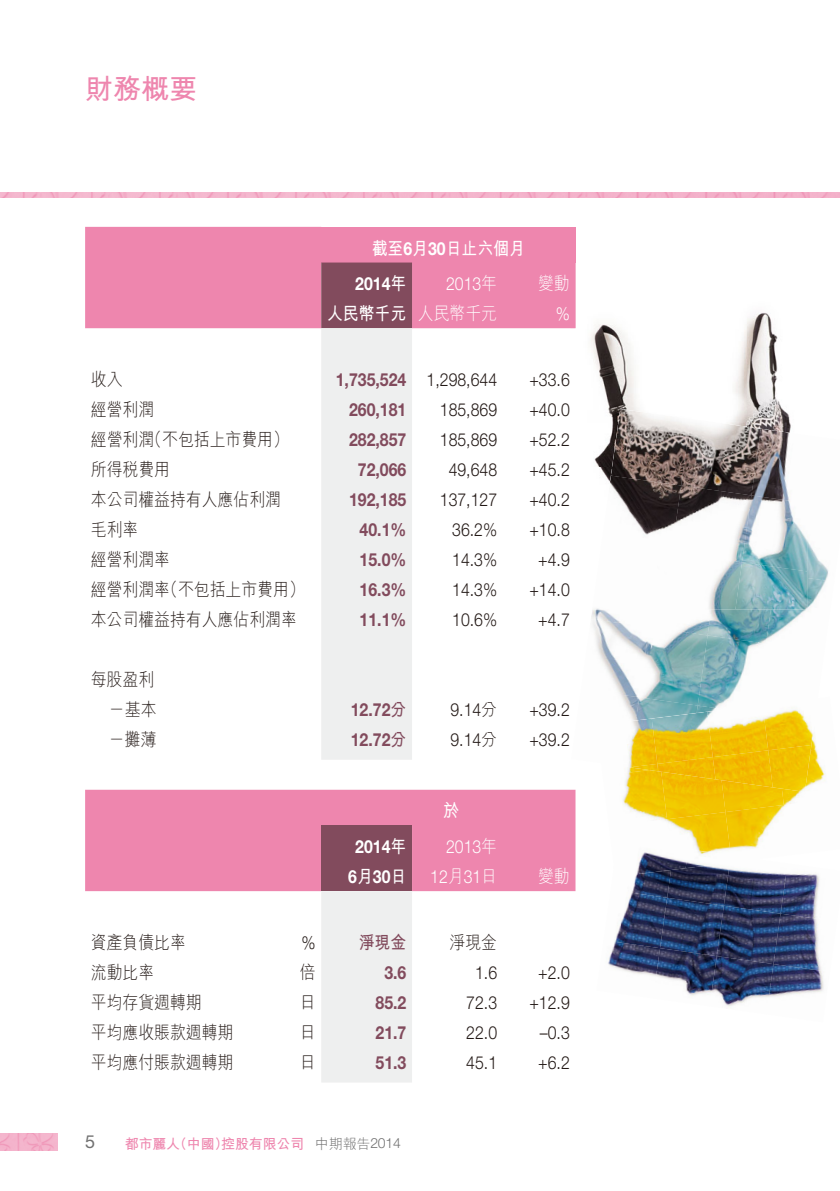
<style>
.page{position:relative;width:840px;height:1191px;background:#fff}
.page>*{position:absolute;margin:0;border:0;box-sizing:border-box;transform-origin:0 0}
.t1{font:28px "M Hei HK Bold E Ten B5 H";color:#ee86ae}
.t2{font:300 18px "Helvetica Neue LT Std";color:#231916;scale:.88 1}
.t3{font:18px/30px "M Hei HK Light E Ten B5 H";color:#231916;text-align:right;scale:.88 1}
.t4{font:700 18px "Helvetica Neue LT Std";color:#824b5d;scale:.88 1}
.t5{font:18px "M Hei HK Bold E Ten B5 H";color:#fff;scale:.88 1}
.t6{font:300 18px/30px "Helvetica Neue LT Std";color:#fff;text-align:right;scale:.88 1}
.t7{font:700 18px/30px "Helvetica Neue LT Std";color:#fff;text-align:center;scale:.88 1}
.t8{font:18px "M Hei HK Light E Ten B5 H";color:#fff;scale:.88 1}
.t9{font:18px "M Hei HK Bold E Ten B5 H";color:#824b5d;scale:.88 1}
.t10{font:18px "Helvetica Neue LT Std";color:#717171}
.t11{font:14px "M Hei HK Bold E Ten B5 H";letter-spacing:-.015em;color:#ee86ae}
.s1{font-family:"Helvetica Neue LT Std";font-weight:700}
.s2{font-family:"M Hei HK Bold E Ten B5 H";font-weight:400}
.s3{font-family:"M Hei HK Light E Ten B5 H";font-weight:400}
.s4{font-family:"M Hei HK Light E Ten B5 H"}
.s5{font-weight:300;color:#231916}
.s6{font-family:"M Hei HK Light E Ten B5 H";color:#717171}
.s7{font-family:"Helvetica Neue LT Std";font-weight:300;color:#717171}
</style>
<div class="page">
<img style="left:0;top:1133px;width:57px;height:17px">
<img style="left:0;top:193px;width:839px;height:4px">
<div style="left:85px;top:227px;width:485px;height:101px;background:#ee86ae"></div>
<div style="left:321px;top:227px;width:254px;height:35px;background:#ee86ae"></div>
<svg style="left:321px;top:262px;width:91px;height:497px;background:#dfd9db"></svg>
<div style="left:85px;top:789px;width:490px;height:102px;background:#ee86ae"></div>
<div style="left:321px;top:825px;width:91px;height:66px;background:#824b5d"></div>
<div style="left:321px;top:891px;width:91px;height:191px;background:#eeefef"></div>
<img style="left:570px;top:256px;width:221px;height:212px">
<img style="left:600px;top:468px;width:10px;height:7px">
<img style="left:570px;top:262px;width:5px;height:66px">
<svg style="left:570px;top:256px;width:5px;height:6px"></svg>
<img style="left:806px;top:539px;width:23px;height:34px">
<img style="left:591px;top:609px;width:25px;height:10px">
<img style="left:686px;top:620px;width:21px;height:7px">
<img style="left:707px;top:609px;width:58px;height:26px">
<img style="left:765px;top:573px;width:63px;height:68px">
<img style="left:592px;top:619px;width:46px;height:70px">
<img style="left:638px;top:627px;width:69px;height:70px">
<img style="left:697px;top:635px;width:68px;height:70px">
<img style="left:755px;top:643px;width:10px;height:62px">
<img style="left:617px;top:689px;width:22px;height:23px">
<img style="left:629px;top:697px;width:68px;height:21px">
<img style="left:687px;top:705px;width:19px;height:6px">
<img style="left:610px;top:409px;width:80px;height:66px">
<img style="left:680px;top:418px;width:80px;height:67px">
<img style="left:751px;top:428px;width:40px;height:67px">
<img style="left:605px;top:475px;width:75px;height:60px">
<img style="left:671px;top:485px;width:80px;height:67px">
<img style="left:741px;top:495px;width:65px;height:67px">
<img style="left:709px;top:552px;width:32px;height:57px">
<img style="left:732px;top:562px;width:74px;height:47px">
<img style="left:622px;top:792px;width:38px;height:27px">
<img style="left:660px;top:792px;width:58px;height:27px">
<img style="left:718px;top:792px;width:59px;height:20px">
<img style="left:777px;top:752px;width:48px;height:53px">
<img style="left:666px;top:812px;width:59px;height:37px">
<img style="left:725px;top:805px;width:58px;height:44px">
<img style="left:783px;top:797px;width:42px;height:11px">
<img style="left:627px;top:718px;width:24px;height:46px">
<img style="left:651px;top:711px;width:55px;height:53px">
<img style="left:706px;top:705px;width:56px;height:52px">
<img style="left:762px;top:698px;width:53px;height:52px">
<img style="left:625px;top:764px;width:32px;height:28px">
<img style="left:657px;top:757px;width:55px;height:35px">
<img style="left:712px;top:750px;width:55px;height:42px">
<img style="left:767px;top:743px;width:50px;height:49px">
<img style="left:633px;top:877px;width:33px;height:12px">
<img style="left:666px;top:877px;width:57px;height:20px">
<img style="left:723px;top:871px;width:57px;height:34px">
<img style="left:780px;top:873px;width:40px;height:40px">
<img style="left:615px;top:889px;width:51px;height:51px">
<img style="left:659px;top:897px;width:64px;height:51px">
<img style="left:716px;top:905px;width:64px;height:51px">
<img style="left:773px;top:913px;width:47px;height:51px">
<img style="left:608px;top:940px;width:51px;height:36px">
<img style="left:652px;top:948px;width:64px;height:48px">
<img style="left:709px;top:956px;width:64px;height:51px">
<img style="left:765px;top:964px;width:59px;height:43px">
<img style="left:635px;top:839px;width:53px;height:38px">
<img style="left:682px;top:849px;width:76px;height:28px">
<h1 class="t1" style="left:85px;top:78px;width:113px">財務概要</h1>
<p class="t5" style="left:371px;top:241px;width:176px">截至<span class="s1">6</span>月<span class="s1">30</span>日止六個月</p>
<p class="t7" style="left:355px;top:271px;width:60px">2014<span class="s2">年</span></p>
<p class="t6" style="left:446px;top:271px;width:60px">2013<span class="s3">年</span></p>
<p class="t8" style="left:538px;top:277px;width:37px">變動</p>
<p class="t5" style="left:327px;top:307px;width:195px">人民幣千元 <span class="s4">人民幣千元</span></p>
<p class="t6" style="left:555px;top:301px;width:18px">%</p>
<p class="t3" style="left:91px;top:366px;width:38px">收入</p>
<p class="t4" style="left:335px;top:373px;width:185px">1,735,524 <span class="s5">1,298,644</span></p>
<p class="t2" style="left:529px;top:373px;width:47px">+33.6</p>
<p class="t3" style="left:91px;top:396px;width:73px">經營利潤</p>
<p class="t4" style="left:349px;top:403px;width:67px">260,181</p>
<p class="t2" style="left:439px;top:403px;width:67px">185,869</p>
<p class="t2" style="left:529px;top:403px;width:47px">+40.0</p>
<p class="t3" style="left:91px;top:426px;width:226px">經營利潤（不包括上市費用）</p>
<p class="t4" style="left:349px;top:433px;width:67px">282,857</p>
<p class="t2" style="left:439px;top:433px;width:67px">185,869</p>
<p class="t2" style="left:529px;top:433px;width:47px">+52.2</p>
<p class="t3" style="left:91px;top:456px;width:91px">所得稅費用</p>
<p class="t4" style="left:357px;top:463px;width:57px">72,066</p>
<p class="t2" style="left:448px;top:463px;width:57px">49,648</p>
<p class="t2" style="left:529px;top:463px;width:47px">+45.2</p>
<p class="t3" style="left:91px;top:486px;width:217px">本公司權益持有人應佔利潤</p>
<p class="t4" style="left:349px;top:493px;width:67px">192,185</p>
<p class="t2" style="left:439px;top:493px;width:67px">137,127</p>
<p class="t2" style="left:529px;top:493px;width:47px">+40.2</p>
<p class="t3" style="left:91px;top:516px;width:55px">毛利率</p>
<p class="t4" style="left:359px;top:523px;width:55px">40.1%</p>
<p class="t2" style="left:452px;top:523px;width:53px">36.2%</p>
<p class="t2" style="left:529px;top:523px;width:47px">+10.8</p>
<p class="t3" style="left:91px;top:546px;width:91px">經營利潤率</p>
<p class="t4" style="left:359px;top:553px;width:55px">15.0%</p>
<p class="t2" style="left:452px;top:553px;width:53px">14.3%</p>
<p class="t2" style="left:538px;top:553px;width:37px">+4.9</p>
<p class="t3" style="left:91px;top:576px;width:245px">經營利潤率（不包括上市費用）</p>
<p class="t4" style="left:359px;top:583px;width:55px">16.3%</p>
<p class="t2" style="left:452px;top:583px;width:53px">14.3%</p>
<p class="t2" style="left:529px;top:583px;width:47px">+14.0</p>
<p class="t3" style="left:91px;top:606px;width:235px">本公司權益持有人應佔利潤率</p>
<p class="t4" style="left:359px;top:613px;width:55px">11.1%</p>
<p class="t2" style="left:452px;top:613px;width:53px">10.6%</p>
<p class="t2" style="left:538px;top:613px;width:37px">+4.7</p>
<p class="t3" style="left:91px;top:666px;width:76px">每股盈利－基本</p>
<p class="t4" style="left:350px;top:703px;width:65px">12.72<span class="s2">分</span></p>
<p class="t2" style="left:450px;top:703px;width:55px">9.14<span class="s3">分</span></p>
<p class="t2" style="left:529px;top:703px;width:47px">+39.2</p>
<p class="t3" style="left:109px;top:726px;width:55px">－攤薄</p>
<p class="t4" style="left:350px;top:733px;width:65px">12.72<span class="s2">分</span></p>
<p class="t2" style="left:450px;top:733px;width:55px">9.14<span class="s3">分</span></p>
<p class="t2" style="left:529px;top:733px;width:47px">+39.2</p>
<p class="t5" style="left:443px;top:804px;width:19px">於</p>
<p class="t7" style="left:348px;top:834px;width:68px">2014<span class="s2">年<br></span>6<span class="s2">月</span>30<span class="s2">日</span></p>
<p class="t6" style="left:430px;top:834px;width:78px">2013<span class="s3">年<br></span>12<span class="s3">月</span>31<span class="s3">日</span></p>
<p class="t8" style="left:538px;top:869px;width:37px">變動</p>
<p class="t3" style="left:91px;top:929px;width:109px">資產負債比率</p>
<p class="t2" style="left:301px;top:936px;width:18px">%</p>
<p class="t9" style="left:358px;top:935px;width:55px">淨現金</p>
<p class="t3" style="left:449px;top:929px;width:55px">淨現金</p>
<p class="t3" style="left:91px;top:959px;width:73px">流動比率</p>
<p class="t3" style="left:299px;top:959px;width:19px">倍</p>
<p class="t4" style="left:384px;top:966px;width:27px">3.6</p>
<p class="t2" style="left:475px;top:966px;width:27px">1.6</p>
<p class="t2" style="left:538px;top:966px;width:37px">+2.0</p>
<p class="t3" style="left:91px;top:989px;width:127px">平均存貨週轉期</p>
<p class="t3" style="left:299px;top:989px;width:19px">日</p>
<p class="t4" style="left:375px;top:996px;width:37px">85.2</p>
<p class="t2" style="left:466px;top:996px;width:37px">72.3</p>
<p class="t2" style="left:529px;top:996px;width:47px">+12.9</p>
<p class="t3" style="left:91px;top:1019px;width:163px">平均應收賬款週轉期</p>
<p class="t3" style="left:299px;top:1019px;width:19px">日</p>
<p class="t4" style="left:375px;top:1026px;width:37px">21.7</p>
<p class="t2" style="left:466px;top:1026px;width:37px">22.0</p>
<p class="t2" style="left:539px;top:1026px;width:36px">–0.3</p>
<p class="t3" style="left:91px;top:1049px;width:163px">平均應付賬款週轉期</p>
<p class="t3" style="left:299px;top:1049px;width:19px">日</p>
<p class="t4" style="left:375px;top:1056px;width:37px">51.3</p>
<p class="t2" style="left:466px;top:1056px;width:37px">45.1</p>
<p class="t2" style="left:538px;top:1056px;width:37px">+6.2</p>
<p class="t10" style="left:85px;top:1135px;width:12px">5</p>
<p class="t11" style="left:125px;top:1138px;width:277px">都市麗人（中國）控股有限公司 <span class="s6">中期報告</span><span class="s7">2014</span></p>
</div>
